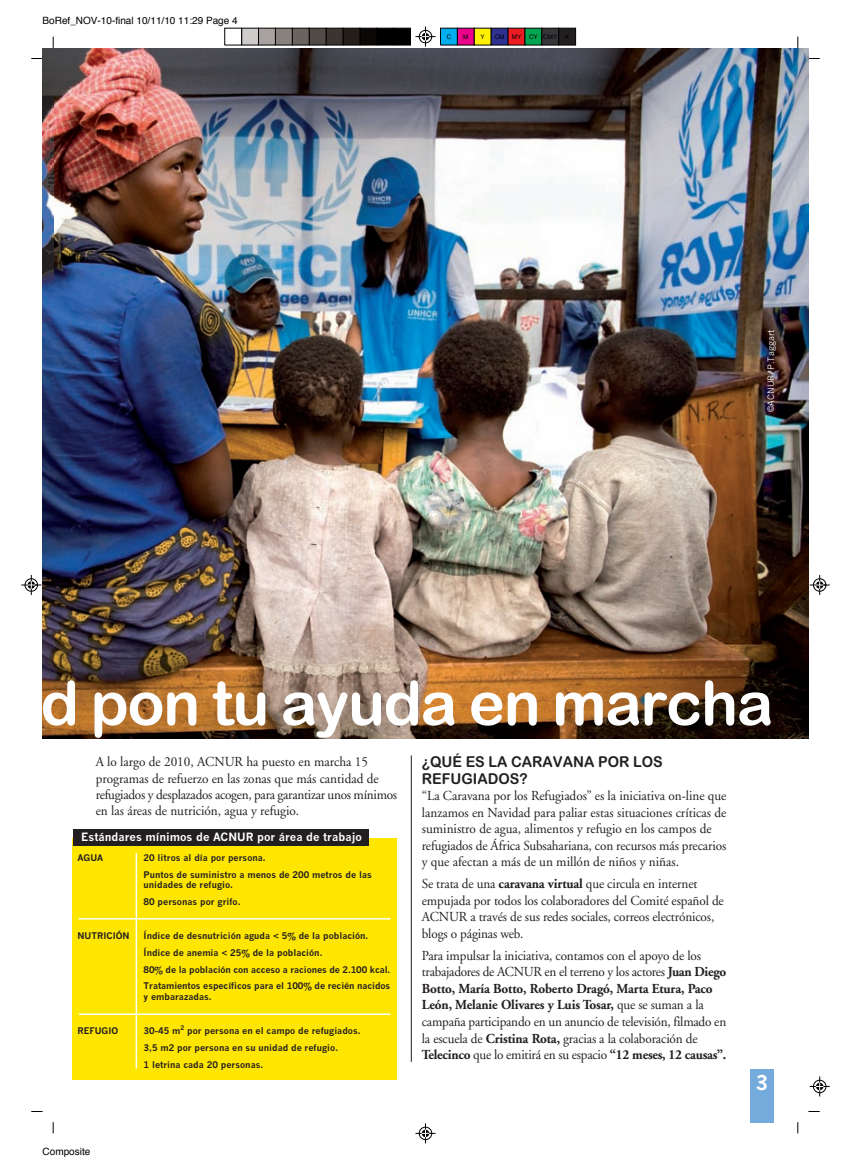
<style>
.page{position:relative;width:851px;height:1170px;background:#fff}
.page>*{position:absolute;margin:0;border:0;box-sizing:border-box;transform-origin:0 0}
.t1{font:61.25px "Arial Rounded MT Bold";letter-spacing:-.02em;color:#fff}
.t2{font:700 20px "News Gothic";color:#fff}
.t3{font:15px/16.5px "Arial Rounded MT Bold";color:#231f20;scale:.96 1}
.t4{font:13.75px/16.5px "Adobe Garamond";letter-spacing:-.01em;color:#231f20;scale:.96 1}
.t5{font:700 11.25px "News Gothic";color:#fff}
.t6{font:10px "Helvetica";color:#000}
.t7{font:700 9px/16.9px "News Gothic";color:#231f20}
.t8{font:8.75px "News Gothic";color:#fff}
.t9{font:6.25px "Helvetica";color:#000}
.s1{font-weight:700}
</style>
<div class="page">
<svg style="left:31px;top:1111px;width:12px;height:1px"></svg>
<svg style="left:31px;top:58px;width:12px;height:1px"></svg>
<svg style="left:415px;top:27px;width:20px;height:20px"></svg>
<svg style="left:415px;top:1123px;width:20px;height:20px"></svg>
<svg style="left:21px;top:575px;width:20px;height:20px"></svg>
<svg style="left:809px;top:575px;width:20px;height:20px"></svg>
<svg style="left:809px;top:1076px;width:20px;height:20px"></svg>
<div style="left:393px;top:28px;width:17px;height:17px;background:#000;border:1px solid #000"></div>
<div style="left:376px;top:28px;width:17px;height:17px;background:#000;border:1px solid #000"></div>
<div style="left:359px;top:28px;width:18px;height:17px;background:#0c0806"></div>
<div style="left:343px;top:28px;width:17px;height:17px;background:#241e1b;border:1px solid #000"></div>
<div style="left:326px;top:28px;width:17px;height:17px;background:#3b3532;border:1px solid #000"></div>
<div style="left:309px;top:28px;width:17px;height:17px;background:#524a47;border:1px solid #000"></div>
<div style="left:292px;top:28px;width:17px;height:17px;background:#6b6360;border:1px solid #000"></div>
<div style="left:275px;top:28px;width:17px;height:17px;background:#88817e;border:1px solid #000"></div>
<div style="left:258px;top:28px;width:17px;height:17px;background:#a7a2a0;border:1px solid #000"></div>
<div style="left:241px;top:28px;width:17px;height:17px;background:#cfcbca"></div>
<div style="left:224px;top:28px;width:18px;height:17px;background:#fff;border:1px solid #000"></div>
<div style="left:440px;top:28px;width:17px;height:17px;background:#00aeef"></div>
<div style="left:457px;top:28px;width:17px;height:17px;background:#ed028c"></div>
<div style="left:474px;top:28px;width:17px;height:17px;background:#fff101;border:1px solid #000"></div>
<div style="left:491px;top:28px;width:17px;height:17px;background:#2e3092;border:1px solid #000"></div>
<div style="left:508px;top:28px;width:17px;height:17px;background:#ee1d23"></div>
<div style="left:524px;top:28px;width:18px;height:17px;background:#00a54f;border:1px solid #000"></div>
<div style="left:541px;top:28px;width:17px;height:17px;background:#363539;border:1px solid #000"></div>
<div style="left:558px;top:28px;width:17px;height:17px;background:#231f20;border:1px solid #000"></div>
<hr style="left:411px;top:755px;width:1px;height:306px;background:#231f20">
<div style="left:73px;top:838px;width:324px;height:241px;background:#ffe601"></div>
<div style="left:73px;top:829px;width:295px;height:16px;background:#231f20"></div>
<hr style="left:79px;top:918px;width:311px;height:1px;background:#fff">
<hr style="left:79px;top:1013px;width:311px;height:1px;background:#fff">
<hr style="left:136px;top:853px;width:1px;height:215px;background:#fff">
<div style="left:750px;top:1068px;width:23px;height:53px;background:#74abdc"></div>
<img style="left:43px;top:49px;width:765px;height:689px">
<img style="left:43px;top:96px;width:10px;height:225px">
<p class="t6" style="left:43px;top:16px;width:197px">BoRef_NOV-10-final 10/11/10 11:29 Page 4</p>
<p class="t9" style="left:446px;top:34px;width:6px">C</p>
<p class="t9" style="left:463px;top:34px;width:7px">M</p>
<p class="t9" style="left:480px;top:34px;width:6px">Y</p>
<p class="t9" style="left:494px;top:34px;width:28px">CM MY</p>
<p class="t9" style="left:529px;top:34px;width:30px">CY CMY</p>
<p class="t9" style="left:565px;top:34px;width:6px">K</p>
<p class="t8" style="left:767px;top:412px;width:84px;rotate:-90deg">©ACNUR/P.Taggart</p>
<h1 class="t1" style="left:41px;top:680px;width:734px">d pon tu ayuda en marcha</h1>
<p class="t4" style="left:96px;top:755px;width:315px">A lo largo de 2010, ACNUR ha puesto en marcha 15 programas de refuerzo en las zonas que más cantidad de refugiados y desplazados acogen, para garantizar unos mínimos en las áreas de nutrición, agua y refugio.</p>
<p class="t3" style="left:422px;top:755px;width:252px">¿QUÉ ES LA CARAVANA POR LOS<br>REFUGIADOS?</p>
<p class="t4" style="left:422px;top:789px;width:318px">“La Caravana por los Refugiados” es la iniciativa on-line que lanzamos en Navidad para paliar estas situaciones críticas de suministro de agua, alimentos y refugio en los campos de refugiados de África Subsahariana, con recursos más precarios y que afectan a más de un millón de niños y niñas.</p>
<p class="t4" style="left:422px;top:876px;width:316px">Se trata de una <span class="s1">caravana virtual</span> que circula en internet empujada por todos los colaboradores del Comité español de ACNUR a través de sus redes sociales, correos electrónicos, blogs o páginas web.</p>
<p class="t4" style="left:422px;top:948px;width:318px">Para impulsar la iniciativa, contamos con el apoyo de los trabajadores de ACNUR en el terreno y los actores <span class="s1">Juan Diego Botto, María Botto, Roberto Dragó, Marta Etura, Paco León, Melanie Olivares y Luis Tosar,</span> que se suman a la campaña participando en un anuncio de televisión, filmado en la escuela de <span class="s1">Cristina Rota,</span> gracias a la colaboración de <span class="s1">Telecinco</span> que lo emitirá en su espacio <span class="s1">“12 meses, 12 causas”.</span></p>
<p class="t5" style="left:81px;top:832px;width:282px">Estándares mínimos de ACNUR por área de trabajo</p>
<p class="t7" style="left:77px;top:849px;width:27px">AGUA</p>
<p class="t7" style="left:143px;top:849px;width:230px">20 litros al día por persona.<br>Puntos de suministro a menos de 200 metros de las</p>
<p class="t7" style="left:143px;top:877px;width:98px">unidades de refugio.<br>80 personas por grifo.</p>
<p class="t7" style="left:143px;top:927px;width:248px">Índice de desnutrición aguda &lt; 5% de la población.<br>Índice de anemia &lt; 25% de la población.<br>80% de la población con acceso a raciones de 2.100 kcal.<br>Tratamientos específicos para el 100% de recién nacidos</p>
<p class="t7" style="left:143px;top:988px;width:70px">y embarazadas.</p>
<p class="t7" style="left:143px;top:1022px;width:218px">30-45 m<sup>2</sup> por persona en el campo de refugiados.<br>3,5 m2 por persona en su unidad de refugio.<br>1 letrina cada 20 personas.</p>
<p class="t7" style="left:77px;top:927px;width:54px">NUTRICIÓN</p>
<p class="t7" style="left:77px;top:1022px;width:42px">REFUGIO</p>
<p class="t6" style="left:43px;top:1146px;width:49px">Composite</p>
<h2 class="t2" style="left:755px;top:1075px;width:14px">3</h2>
</div>
